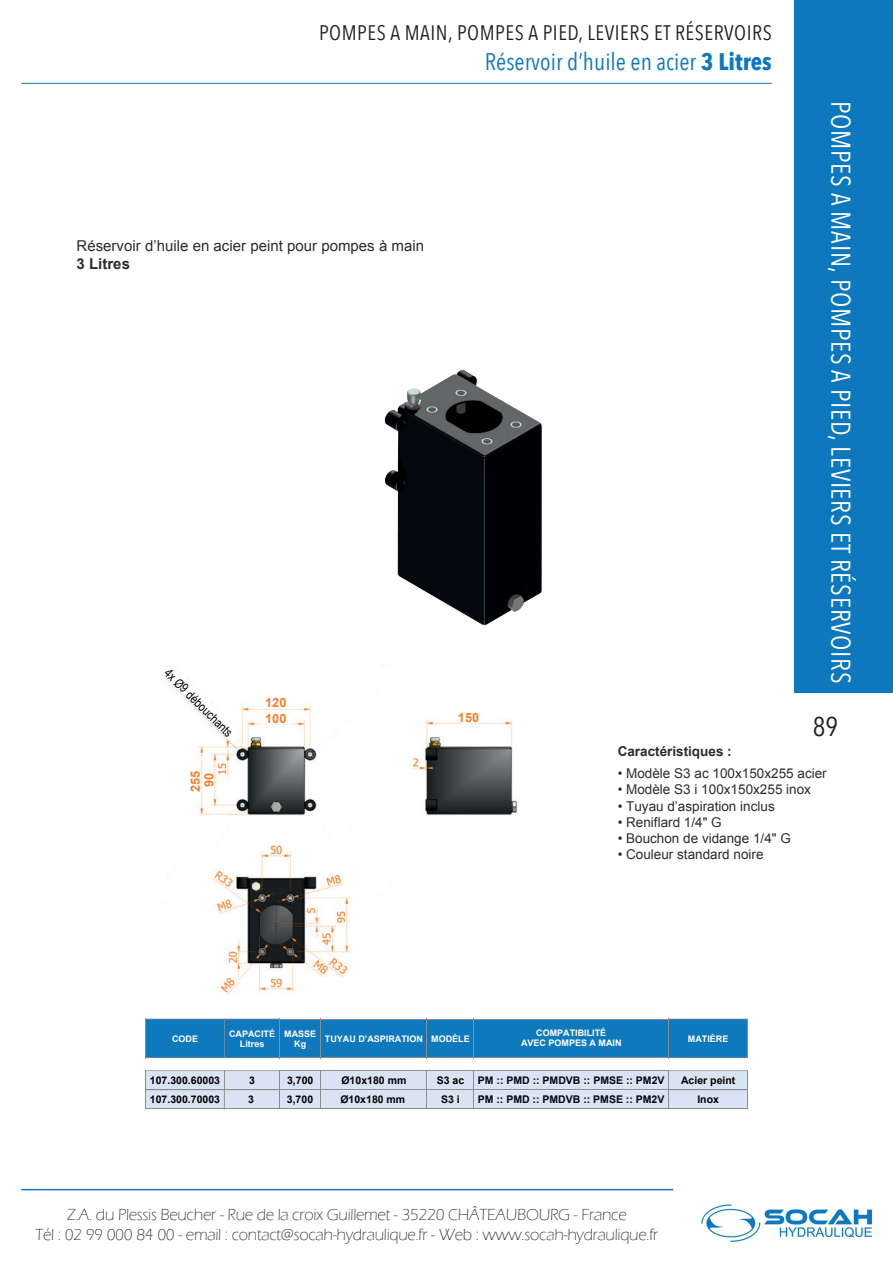
<style>
.page{position:relative;width:893px;height:1263px;background:#fff}
.page>*{position:absolute;margin:0;border:0;box-sizing:border-box;transform-origin:0 0}
.t1{font:27px "Avenir Next Condensed";letter-spacing:.025em;color:#fff}
.t2{font:27px "Avenir Next Condensed";color:#231f20}
.t3{font:24px "Avenir Next Condensed";color:#0d78bd}
.t4{font:21px "Avenir Next Condensed";letter-spacing:.025em;color:#231f20}
.t5{font:300 16.5px/19.8px "Eras ITC";letter-spacing:-.015em;color:#231f20;text-align:center}
.t6{font:15px "Arial";color:#292d2f}
.t7{font:700 15px "Arial";color:#292d2f}
.t8{font:13.5px "Arial";color:#292d2f}
.t9{font:700 13.5px "Arial";color:#292d2f}
.t10{font:12.75px "Arial Narrow";color:#000001}
.t11{font:700 12.75px/16.5px "Arial";color:#f4812a}
.t12{font:700 10.5px "Arial";color:#000001}
.t13{font:700 9px/10.8px "Arial";color:#fff;text-align:center}
.s1{font-weight:700}
</style>
<div class="page">
<div style="left:794px;top:0;width:99px;height:692px;background:#0d78bd"></div>
<hr style="left:21px;top:83px;width:751px;height:1px;background:#0d78bd">
<hr style="left:21px;top:1189px;width:652px;height:1px;background:#0d78bd">
<img style="left:702px;top:1204px;width:170px;height:38px">
<div style="left:427px;top:1019px;width:47px;height:39px;background:#0f79be"></div>
<div style="left:474px;top:1019px;width:195px;height:39px;background:#0f79be"></div>
<hr style="left:427px;top:1019px;width:47px;height:1px;background:#8b8e90">
<hr style="left:474px;top:1019px;width:195px;height:1px;background:#8b8e90">
<hr style="left:427px;top:1057px;width:47px;height:1px;background:#8b8e90">
<hr style="left:474px;top:1057px;width:195px;height:1px;background:#8b8e90">
<svg style="left:668px;top:1019px;width:80px;height:39px;background:#157abb"></svg>
<div style="left:280px;top:1019px;width:41px;height:39px;background:#0f79be"></div>
<div style="left:321px;top:1019px;width:106px;height:39px;background:#0f79be"></div>
<hr style="left:279px;top:1019px;width:42px;height:1px;background:#8b8e90">
<hr style="left:320px;top:1019px;width:107px;height:1px;background:#8b8e90">
<hr style="left:279px;top:1057px;width:42px;height:1px;background:#8b8e90">
<hr style="left:320px;top:1057px;width:107px;height:1px;background:#8b8e90">
<svg style="left:145px;top:1019px;width:135px;height:39px;background:#1479bb"></svg>
<svg style="left:320px;top:1020px;width:1px;height:37px"></svg>
<svg style="left:145px;top:1070px;width:603px;height:39px;background:#d3dbea"></svg>
<img style="left:198px;top:705px;width:320px;height:290px">
<div style="left:463px;top:713px;width:11px;height:10px;background:#fff"></div>
<div style="left:263px;top:694px;width:28px;height:15px;background:#fff"></div>
<div style="left:263px;top:712px;width:28px;height:11px;background:#fff"></div>
<div style="left:185px;top:769px;width:15px;height:25px;background:#fff"></div>
<div style="left:203px;top:772px;width:11px;height:17px;background:#fff"></div>
<svg style="left:198px;top:810px;width:41px;height:95px"></svg>
<svg style="left:313px;top:799px;width:78px;height:95px"></svg>
<svg style="left:310px;top:665px;width:87px;height:86px"></svg>
<svg style="left:161px;top:674px;width:80px;height:70px"></svg>
<img style="left:385px;top:369px;width:157px;height:256px">
<p class="t4" style="left:319px;top:14px;width:454px">POMPES A MAIN, POMPES A PIED, LEVIERS ET RÉSERVOIRS</p>
<p class="t6" style="left:77px;top:236px;width:349px">Réservoir d’huile en acier peint pour pompes à main</p>
<p class="t7" style="left:77px;top:254px;width:55px">3 Litres</p>
<p class="t10" style="left:173px;top:664px;width:92px;rotate:45deg">4x Ø9 débouchants</p>
<p class="t11" style="left:188px;top:792px;width:23px;rotate:-90deg">255</p>
<p class="t11" style="left:201px;top:787px;width:16px;rotate:-90deg">90</p>
<p class="t11" style="left:265px;top:694px;width:23px">120<br>100</p>
<h2 class="t3" style="left:485px;top:41px;width:288px">Réservoir d’huile en acier <span class="s1">3 Litres</span></h2>
<p class="t11" style="left:458px;top:710px;width:23px">150</p>
<h1 class="t1" style="left:864px;top:101px;width:584px;rotate:90deg">POMPES A MAIN, POMPES A PIED, LEVIERS ET RÉSERVOIRS</h1>
<p class="t9" style="left:618px;top:742px;width:116px">Caractéristiques :</p>
<h1 class="t2" style="left:813px;top:703px;width:27px">89</h1>
<p class="t8" style="left:618px;top:764px;width:211px">• Modèle S3 ac 100x150x255 acier</p>
<p class="t8" style="left:618px;top:781px;width:195px">• Modèle S3 i 100x150x255 inox</p>
<p class="t8" style="left:618px;top:797px;width:159px">• Tuyau d’aspiration inclus</p>
<p class="t8" style="left:618px;top:813px;width:106px">• Reniflard 1/4" G</p>
<p class="t8" style="left:618px;top:829px;width:175px">• Bouchon de vidange 1/4" G</p>
<p class="t8" style="left:618px;top:845px;width:147px">• Couleur standard noire</p>
<p class="t13" style="left:172px;top:1033px;width:28px">CODE</p>
<p class="t12" style="left:150px;top:1073px;width:72px">107.300.60003</p>
<p class="t13" style="left:229px;top:1028px;width:47px">CAPACITÉ<br>Litres</p>
<p class="t13" style="left:284px;top:1028px;width:33px">MASSE<br>Kg</p>
<p class="t13" style="left:325px;top:1033px;width:100px">TUYAU D’ASPIRATION</p>
<p class="t12" style="left:249px;top:1073px;width:7px">3</p>
<p class="t12" style="left:287px;top:1073px;width:28px">3,700</p>
<p class="t12" style="left:341px;top:1073px;width:66px">Ø10x180 mm</p>
<p class="t13" style="left:431px;top:1034px;width:40px">MODÈLE</p>
<p class="t12" style="left:437px;top:1073px;width:29px">S3 ac</p>
<p class="t13" style="left:521px;top:1027px;width:102px">COMPATIBILITÉ<br>AVEC POMPES A MAIN</p>
<p class="t12" style="left:478px;top:1073px;width:188px">PM :: PMD :: PMDVB :: PMSE :: PM2V</p>
<p class="t13" style="left:688px;top:1033px;width:42px">MATIÈRE</p>
<p class="t12" style="left:681px;top:1073px;width:56px">Acier peint</p>
<p class="t12" style="left:150px;top:1093px;width:72px">107.300.70003</p>
<p class="t12" style="left:248px;top:1093px;width:7px">3</p>
<p class="t12" style="left:287px;top:1093px;width:28px">3,700</p>
<p class="t12" style="left:340px;top:1093px;width:66px">Ø10x180 mm</p>
<p class="t12" style="left:441px;top:1093px;width:20px">S3 i</p>
<p class="t12" style="left:478px;top:1093px;width:188px">PM :: PMD :: PMDVB :: PMSE :: PM2V</p>
<p class="t12" style="left:697px;top:1093px;width:23px">Inox</p>
<p class="t5" style="left:36px;top:1205px;width:624px">Z.A. du Plessis Beucher - Rue de la croix Guillemet - 35220 CHÂTEAUBOURG - France<br>Tél : 02 99 000 84 00 - email : contact@socah-hydraulique.fr - Web : www.socah-hydraulique.fr</p>
</div>
